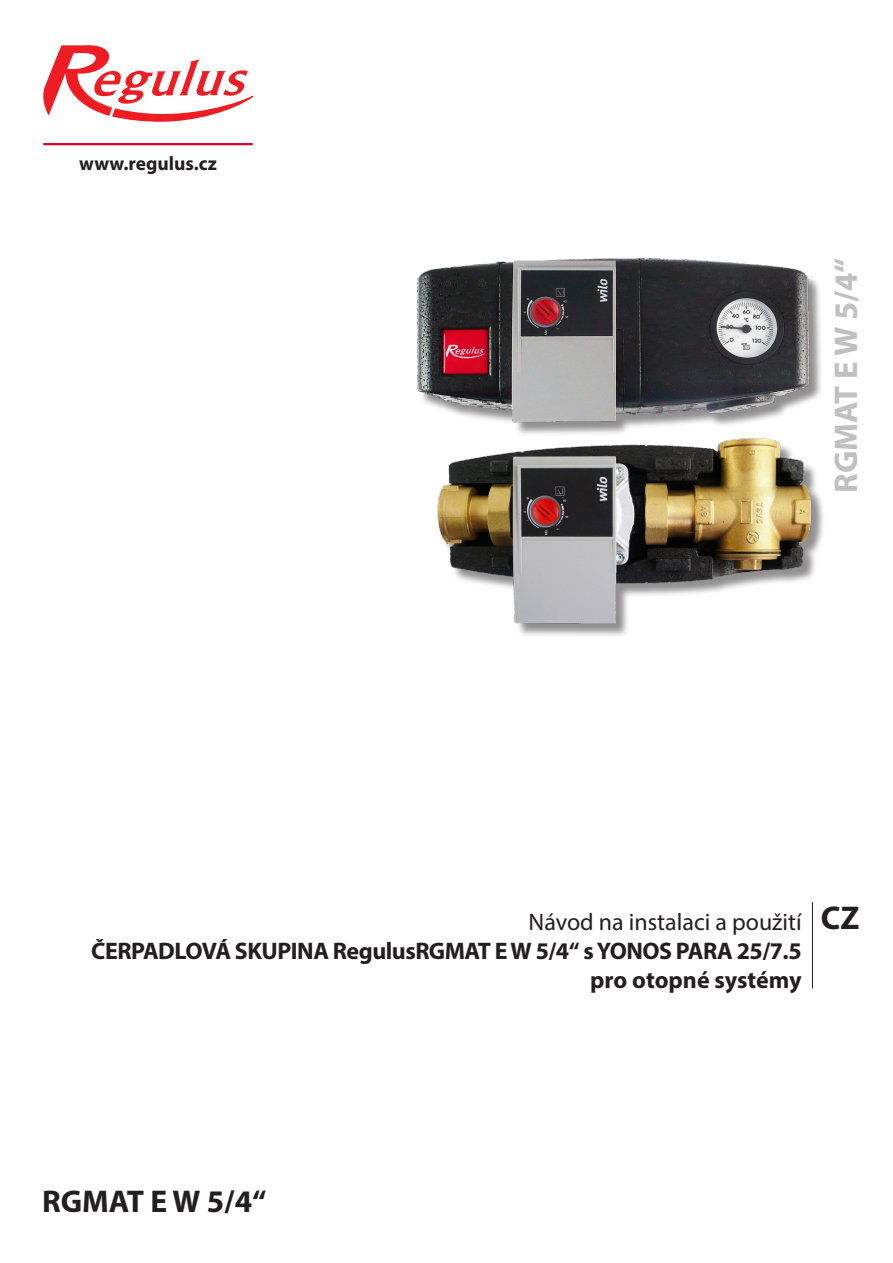
<style>
.page{position:relative;width:893px;height:1263px;background:#fff}
.page>*{position:absolute;margin:0;border:0;box-sizing:border-box;transform-origin:0 0}
.t1{font:700 33px "Myriad Pro";letter-spacing:-.005em;color:#c0c0c0}
.t2{font:700 33px "Myriad Pro";color:#231f20}
.t3{font:700 31.5px "Myriad Pro";letter-spacing:-.005em;color:#231f20}
.t4{font:700 24px/28.8px "Myriad Pro";letter-spacing:-.02em;color:#231f20;text-align:right}
.t5{font:24px "Myriad Pro";color:#231f20}
.t6{font:700 19.5px "Myriad Pro";color:#231f20}
</style>
<div class="page">
<svg style="left:43px;top:45px;width:210px;height:77px"></svg>
<hr style="left:43px;top:143px;width:210px;height:2px;background:#d6002d">
<hr style="left:812px;top:902px;width:1px;height:86px;background:#231f20">
<div style="left:419px;top:261px;width:405px;height:176px;background:#231f20;opacity:.5"></div>
<img style="left:417px;top:258px;width:396px;height:167px">
<div style="left:439px;top:441px;width:387px;height:197px;background:#231f20;opacity:.5"></div>
<img style="left:437px;top:438px;width:376px;height:187px">
<p class="t6" style="left:79px;top:150px;width:139px">www.regulus.cz</p>
<p class="t1" style="left:824px;top:493px;width:236px;rotate:-90deg">RGMAT E W 5/4“</p>
<p class="t5" style="left:529px;top:907px;width:275px">Návod na instalaci a použití</p>
<p class="t2" style="left:821px;top:897px;width:40px">CZ</p>
<p class="t4" style="left:91px;top:936px;width:712px">ČERPADLOVÁ SKUPINA RegulusRGMAT E W 5/4“ s YONOS PARA 25/7.5 pro otopné systémy</p>
<p class="t3" style="left:42px;top:1181px;width:226px">RGMAT E W 5/4“</p>
</div>
